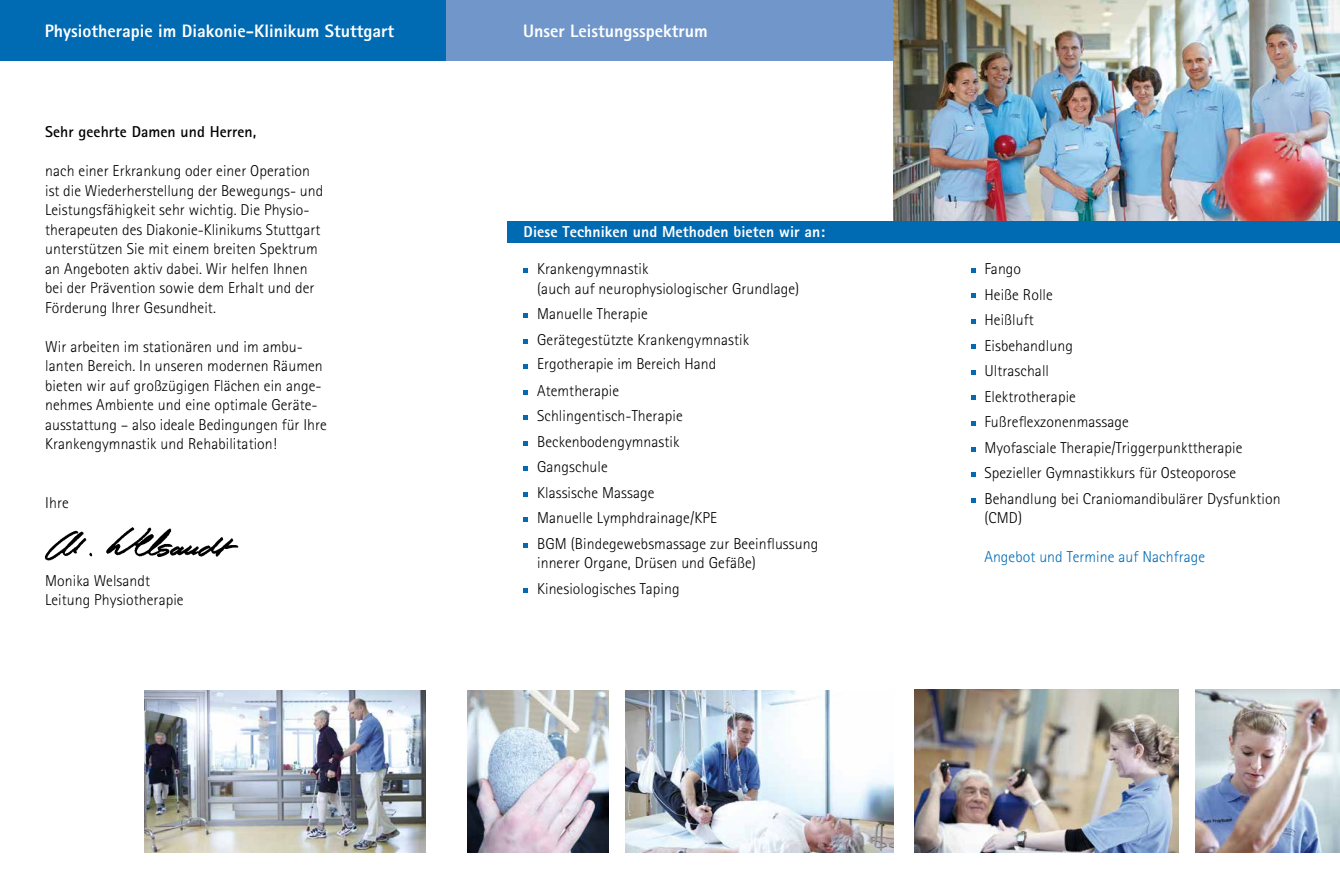
<style>
.page{position:relative;width:1340px;height:893px;background:#fff}
.page>*{position:absolute;margin:0;border:0;box-sizing:border-box;transform-origin:0 0}
.t1{font:800 18px "Rotis Sans Serif";color:#fff}
.t2{font:300 15.75px/25.5px "Rotis Sans Serif";letter-spacing:.005em;color:#000}
.t3{font:800 15.75px "Rotis Sans Serif";letter-spacing:.005em;color:#fff}
.t4{font:300 15.75px "Rotis Sans Serif";letter-spacing:.005em;color:#006ab3}
.t5{font:700 15.75px "Rotis Sans Serif";letter-spacing:.005em;color:#000}
</style>
<div class="page">
<div style="left:0;top:0;width:453px;height:61px;background:#006ab3"></div>
<div style="left:446px;top:0;width:893px;height:61px;background:#7197ca"></div>
<img style="left:893px;top:0;width:446px;height:221px">
<img style="left:44px;top:527px;width:195px;height:34px">
<img style="left:145px;top:691px;width:280px;height:162px">
<div style="left:507px;top:221px;width:832px;height:21px;background:#006ab3"></div>
<svg style="left:523px;top:268px;width:5px;height:5px"></svg>
<svg style="left:523px;top:313px;width:5px;height:5px"></svg>
<svg style="left:523px;top:339px;width:5px;height:4px"></svg>
<svg style="left:523px;top:364px;width:5px;height:5px"></svg>
<svg style="left:523px;top:390px;width:5px;height:4px"></svg>
<svg style="left:523px;top:415px;width:5px;height:5px"></svg>
<svg style="left:523px;top:441px;width:5px;height:4px"></svg>
<svg style="left:523px;top:466px;width:5px;height:5px"></svg>
<svg style="left:523px;top:492px;width:5px;height:4px"></svg>
<svg style="left:523px;top:517px;width:5px;height:5px"></svg>
<svg style="left:523px;top:543px;width:5px;height:4px"></svg>
<svg style="left:523px;top:588px;width:5px;height:4px"></svg>
<svg style="left:971px;top:268px;width:4px;height:5px"></svg>
<svg style="left:971px;top:294px;width:4px;height:4px"></svg>
<svg style="left:971px;top:319px;width:4px;height:5px"></svg>
<svg style="left:971px;top:345px;width:4px;height:4px"></svg>
<svg style="left:971px;top:370px;width:4px;height:5px"></svg>
<svg style="left:971px;top:396px;width:4px;height:4px"></svg>
<svg style="left:971px;top:421px;width:4px;height:5px"></svg>
<svg style="left:971px;top:447px;width:4px;height:4px"></svg>
<svg style="left:971px;top:472px;width:4px;height:5px"></svg>
<svg style="left:971px;top:498px;width:4px;height:4px"></svg>
<img style="left:625px;top:691px;width:268px;height:162px">
<img style="left:468px;top:691px;width:140px;height:162px">
<img style="left:1195px;top:689px;width:144px;height:164px">
<img style="left:914px;top:689px;width:264px;height:164px">
<p class="t1" style="left:45px;top:20px;width:351px">Physiotherapie im Diakonie-Klinikum Stuttgart</p>
<p class="t5" style="left:45px;top:122px;width:213px">Sehr geehrte Damen und Herren,</p>
<p class="t2" style="left:45px;top:161px;width:279px;line-height:19.5px">nach einer Erkrankung oder einer Operation ist die Wiederherstellung der Bewegungs- und Leistungsfähigkeit sehr wichtig. Die Physio&shy;therapeuten des Diakonie-Klinikums Stuttgart unterstützen Sie mit einem breiten Spektrum an Angeboten aktiv dabei. Wir helfen Ihnen bei der Prävention sowie dem Erhalt und der Förderung Ihrer Gesundheit.</p>
<p class="t2" style="left:45px;top:337px;width:283px;line-height:19.5px">Wir arbeiten im stationären und im ambu&shy;lanten Bereich. In unseren modernen Räumen bieten wir auf großzügigen Flächen ein ange&shy;nehmes Ambiente und eine optimale Geräte&shy;ausstattung – also ideale Bedingungen für Ihre Krankengymnastik und Rehabilitation!</p>
<p class="t2" style="left:45px;top:490px;width:25px">Ihre</p>
<p class="t2" style="left:45px;top:571px;width:140px;line-height:19.5px">Monika Welsandt<br>Leitung Physiotherapie</p>
<p class="t1" style="left:523px;top:20px;width:186px">Unser Leistungsspektrum</p>
<p class="t3" style="left:523px;top:221px;width:303px">Diese Techniken und Methoden bieten wir an:</p>
<p class="t2" style="left:537px;top:259px;width:264px;line-height:19.5px">Krankengymnastik<br>(auch auf neurophysiologischer Grundlage)</p>
<p class="t2" style="left:537px;top:301px;width:213px">Manuelle Therapie<br>Gerätegestützte Krankengymnastik</p>
<p class="t2" style="left:537px;top:350px;width:181px;line-height:27px">Ergotherapie im Bereich Hand<br>Atemtherapie</p>
<p class="t2" style="left:537px;top:403px;width:283px">Schlingentisch-Therapie<br>Beckenbodengymnastik<br>Gangschule<br>Klassische Massage<br>Manuelle Lymphdrainage/KPE<br>BGM (Bindegewebsmassage zur Beeinflussung</p>
<p class="t2" style="left:537px;top:550px;width:220px">innerer Organe, Drüsen und Gefäße)<br>Kinesiologisches Taping</p>
<p class="t2" style="left:984px;top:256px;width:297px">Fango<br>Heiße Rolle<br>Heißluft<br>Eisbehandlung<br>Ultraschall<br>Elektrotherapie<br>Fußreflexzonenmassage<br>Myofasciale Therapie/Triggerpunkttherapie<br>Spezieller Gymnastikkurs für Osteoporose<br>Behandlung bei Craniomandibulärer Dysfunktion</p>
<p class="t2" style="left:984px;top:505px;width:39px">(CMD)</p>
<p class="t4" style="left:984px;top:548px;width:222px">Angebot und Termine auf Nachfrage</p>
</div>
